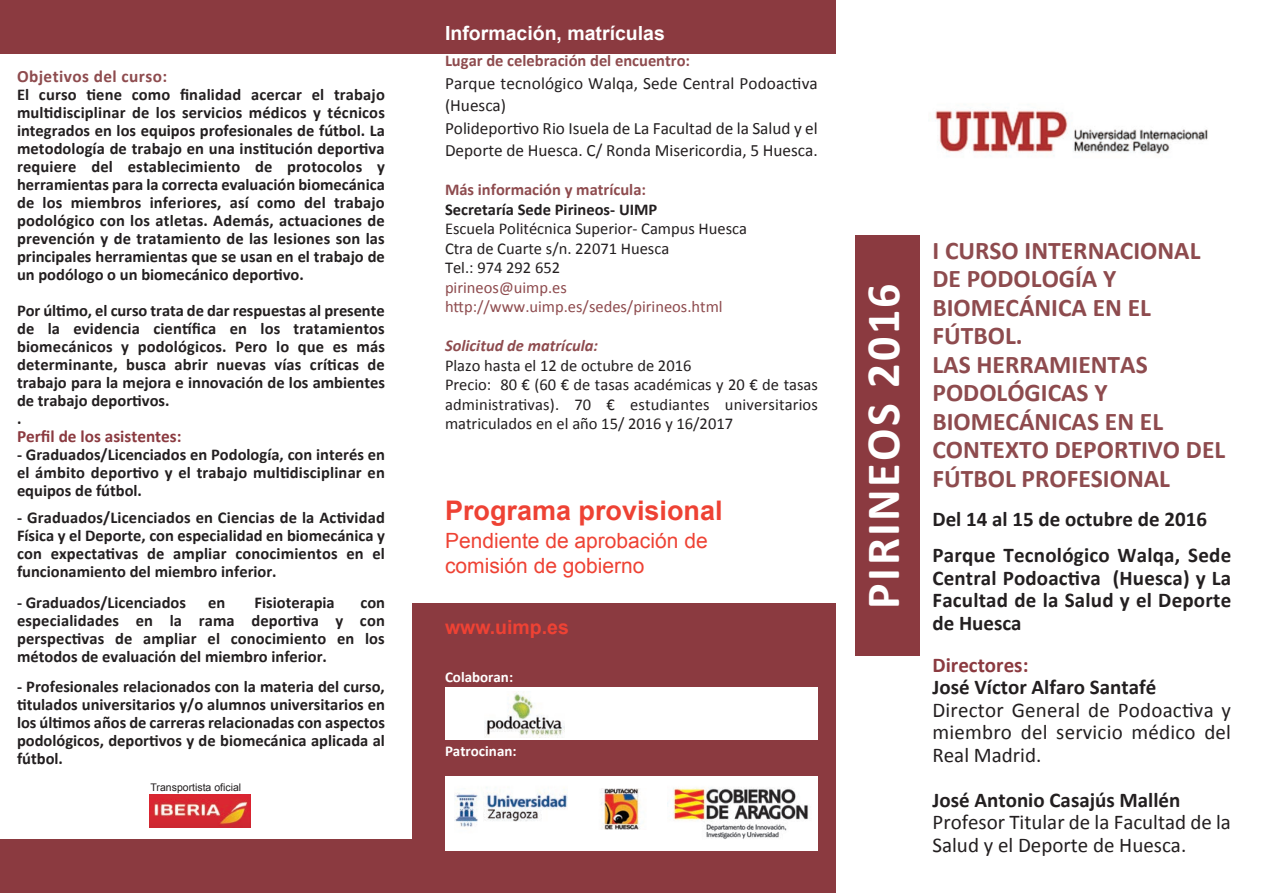
<style>
.page{position:relative;width:1263px;height:893px;background:#fff}
.page>*{position:absolute;margin:0;border:0;box-sizing:border-box;transform-origin:0 0}
.t1{font:700 48px "Calibri";letter-spacing:.05em;color:#fff}
.t2{font:700 27px "Arial";color:#ee4234}
.t3{font:700 25.5px/28.5px "Calibri";color:#8e4b4e}
.t4{font:700 21px/22.5px "Calibri";color:#231f20}
.t5{font:21px/22.5px "Calibri";color:#231f20;text-align:justify}
.t6{font:21px/25.2px "Arial";color:#ee4234}
.t7{font:700 21px "Calibri";color:#8b3a40}
.t8{font:700 19.5px "Arial";color:#fff}
.t9{font:700 19.5px "Arial";color:#ee4234}
.t10{font:17.25px/22.5px "Calibri";color:#231f20}
.t11{font:700 17.25px "Calibri";color:#8b3a40}
.t12{font:700 17.25px "Calibri";letter-spacing:.025em;color:#8e4b4e}
.t13{font:700 16.5px/18px "Calibri";color:#231f20;text-align:justify}
.t14{font:16.5px/19.5px "Calibri";color:#231f20}
.t15{font:700 16.5px "Calibri";color:#8e4b4e}
.t16{font:16.5px/19.5px "Calibri";color:#8e4b4e}
.t17{font:italic 700 16.5px "Calibri";color:#8e4b4e}
.t18{font:700 15px "Calibri";color:#fff}
.t19{font:10.5px "Arial";color:#231f20}
</style>
<div class="page">
<div style="left:412px;top:603px;width:424px;height:290px;background:#8b3a40"></div>
<div style="left:855px;top:236px;width:64px;height:420px;background:#8b3a40"></div>
<div style="left:0;top:0;width:836px;height:54px;background:#8b3a40"></div>
<div style="left:580px;top:776px;width:89px;height:74px;background:#fff"></div>
<img style="left:601px;top:789px;width:39px;height:41px">
<img style="left:669px;top:776px;width:149px;height:74px">
<div style="left:445px;top:776px;width:134px;height:74px;background:#fff"></div>
<img style="left:455px;top:787px;width:112px;height:40px">
<div style="left:0;top:839px;width:427px;height:54px;background:#8b3a40"></div>
<img style="left:935px;top:110px;width:273px;height:46px">
<div style="left:702px;top:688px;width:116px;height:52px;background:#fff"></div>
<div style="left:445px;top:687px;width:188px;height:53px;background:#fff"></div>
<div style="left:623px;top:687px;width:109px;height:53px;background:#fff"></div>
<img style="left:485px;top:692px;width:79px;height:46px">
<img style="left:149px;top:794px;width:102px;height:33px">
<p class="t12" style="left:17px;top:69px;width:152px">Objetivos del curso:</p>
<p class="t13" style="left:17px;top:87px;width:369px">El curso tiene como finalidad acercar el trabajo multidisciplinar de los servicios médicos y técnicos integrados en los equipos profesionales de fútbol. La metodología de trabajo en una institución deportiva requiere del establecimiento de protocolos y herramientas para la correcta evaluación biomecánica de los miembros inferiores, así como del trabajo podológico con los atletas. Además, actuaciones de prevención y de tratamiento de las lesiones son las principales herramientas que se usan en el trabajo de un podólogo o un biomecánico deportivo.</p>
<p class="t13" style="left:17px;top:303px;width:369px;text-align:left">Por último, el curso trata de dar respuestas al presente de la evidencia científica en los tratamientos biomecánicos y podológicos. Pero lo que es más determinante, busca abrir nuevas vías críticas de trabajo para la mejora e innovación de los ambientes de trabajo deportivos.<br>.</p>
<p class="t11" style="left:17px;top:429px;width:166px">Perfil de los asistentes:</p>
<p class="t13" style="left:17px;top:447px;width:369px">- Graduados/Licenciados en Podología, con interés en el ámbito deportivo y el trabajo multidisciplinar en equipos de fútbol.</p>
<p class="t13" style="left:17px;top:510px;width:369px">- Graduados/Licenciados en Ciencias de la Actividad Física y el Deporte, con especialidad en biomecánica y con expectativas de ampliar conocimientos en el funcionamiento del miembro inferior.</p>
<p class="t13" style="left:17px;top:595px;width:171px">- Graduados/Licenciados</p>
<p class="t13" style="left:208px;top:595px;width:19px">en</p>
<p class="t13" style="left:254px;top:595px;width:82px">Fisioterapia</p>
<p class="t13" style="left:17px;top:595px;width:369px;text-indent:343px">con especialidades en la rama deportiva y con perspectivas de ampliar el conocimiento en los métodos de evaluación del miembro inferior.</p>
<p class="t13" style="left:17px;top:679px;width:369px">- Profesionales relacionados con la materia del curso, titulados universitarios y/o alumnos universitarios en los últimos años de carreras relacionadas con aspectos podológicos, deportivos y de biomecánica aplicada al fútbol.</p>
<p class="t19" style="left:151px;top:781px;width:92px">Transportista oficial</p>
<p class="t8" style="left:445px;top:22px;width:221px">Información, matrículas</p>
<p class="t15" style="left:445px;top:54px;width:247px">Lugar de celebración del encuentro:</p>
<p class="t10" style="left:445px;top:73px;width:374px">Parque tecnológico Walqa, Sede Central Podoactiva (Huesca)<br>Polideportivo Rio Isuela de La Facultad de la Salud y el Deporte de Huesca. C/ Ronda Misericordia, 5 Huesca.</p>
<p class="t15" style="left:445px;top:183px;width:203px">Más información y matrícula:</p>
<p class="t13" style="left:445px;top:202px;width:214px">Secretaría Sede Pirineos- UIMP</p>
<p class="t14" style="left:445px;top:221px;width:304px">Escuela Politécnica Superior- Campus Huesca<br>Ctra de Cuarte s/n. 22071 Huesca<br>Tel.: 974 292 652</p>
<p class="t16" style="left:445px;top:279px;width:279px">pirineos@uimp.es http://www.uimp.es/sedes/pirineos.html</p>
<p class="t17" style="left:445px;top:339px;width:155px">Solicitud de matrícula:</p>
<p class="t14" style="left:445px;top:357px;width:374px">Plazo hasta el 12 de octubre de 2016<br>Precio: 80 € (60 € de tasas académicas y 20 € de tasas administrativas). 70 € estudiantes universitarios matriculados en el año 15/ 2016 y 16/2017</p>
<h2 class="t2" style="left:445px;top:495px;width:279px">Programa provisional</h2>
<p class="t6" style="left:445px;top:528px;width:264px">Pendiente de aprobación de comisión de gobierno</p>
<p class="t9" style="left:445px;top:616px;width:125px">www.uimp.es</p>
<p class="t18" style="left:445px;top:671px;width:70px">Colaboran:</p>
<p class="t18" style="left:445px;top:745px;width:73px">Patrocinan:</p>
<h1 class="t1" style="left:863px;top:609px;width:327px;rotate:-90deg">PIRINEOS 2016</h1>
<h3 class="t3" style="left:932px;top:238px;width:294px">I CURSO INTERNACIONAL<br>DE PODOLOGÍA Y<br>BIOMECÁNICA EN EL<br>FÚTBOL.<br>LAS HERRAMIENTAS<br>PODOLÓGICAS Y<br>BIOMECÁNICAS EN EL<br>CONTEXTO DEPORTIVO DEL<br>FÚTBOL PROFESIONAL</h3>
<p class="t4" style="left:932px;top:503px;width:300px;line-height:36px">Del 14 al 15 de octubre de 2016<br>Parque Tecnológico Walqa, Sede</p>
<p class="t4" style="left:932px;top:568px;width:300px;text-align:justify">Central Podoactiva (Huesca) y La Facultad de la Salud y el Deporte de Huesca</p>
<p class="t7" style="left:932px;top:656px;width:97px">Directores:</p>
<p class="t4" style="left:932px;top:678px;width:225px">José Víctor Alfaro Santafé</p>
<p class="t5" style="left:932px;top:700px;width:300px">Director General de Podoactiva y miembro del servicio médico del Real Madrid.</p>
<p class="t4" style="left:932px;top:790px;width:249px">José Antonio Casajús Mallén</p>
<p class="t5" style="left:932px;top:813px;width:300px">Profesor Titular de la Facultad de la<br>Salud y el Deporte de Huesca.</p>
</div>
